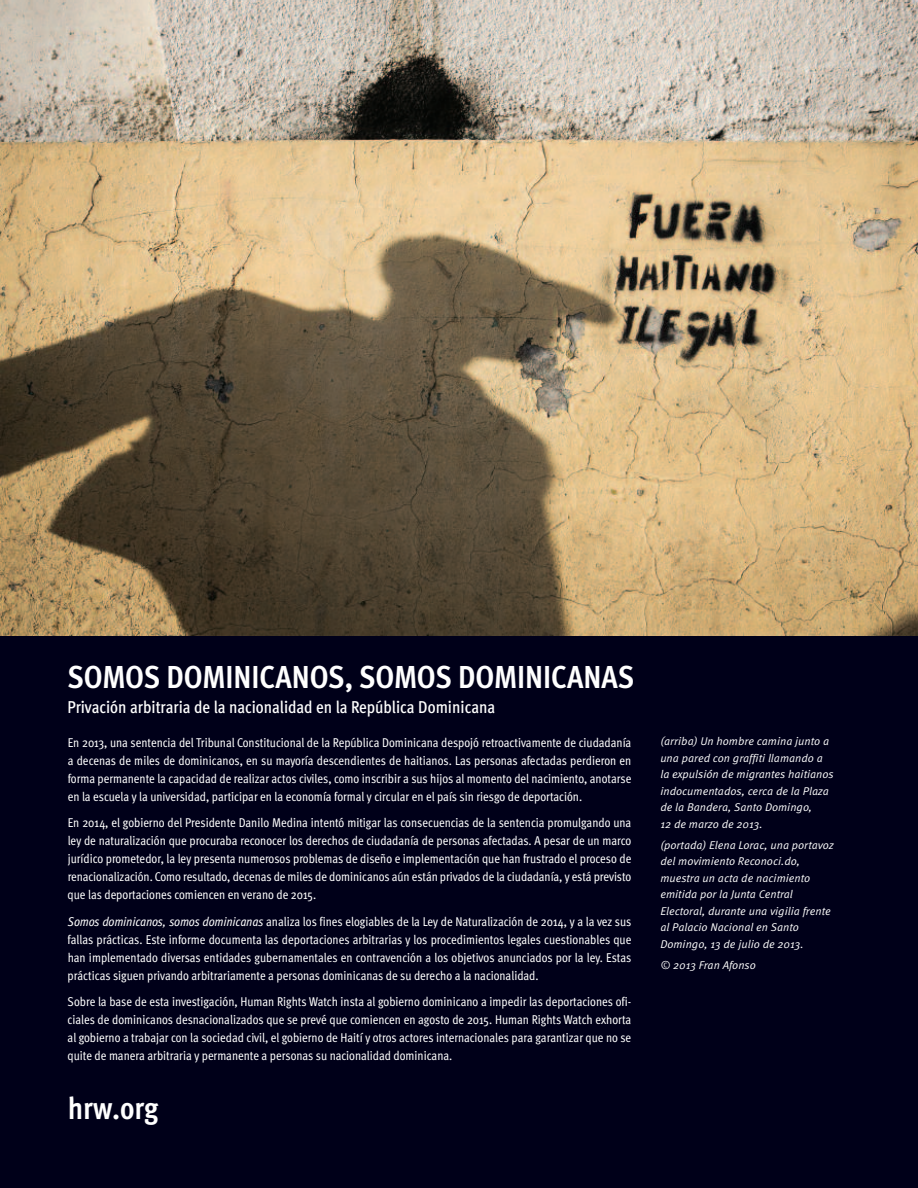
<style>
.page{position:relative;width:918px;height:1188px;background:#000019}
.page>*{position:absolute;margin:0;border:0;box-sizing:border-box;transform-origin:0 0}
.t1{font:700 condensed 31.8px "Meta Pro";color:#fff}
.t2{font:700 condensed 31.2px "Meta Pro";color:#fff}
.t3{font:500 condensed 17.25px "Meta Pro";color:#fff}
.t4{font:condensed 12.75px/18px "Meta Pro";color:#fff;text-align:justify}
.t5{font:11.25px/16.5px "Meta Pro Norm Ita";color:#fff}
.s1{font-style:italic}
</style>
<div class="page">
<img style="left:0;top:0;width:918px;height:636px">
<h1 class="t1" style="left:68px;top:665px;width:568px">SOMOS DOMINICANOS, SOMOS DOMINICANAS</h1>
<h3 class="t3" style="left:68px;top:701px;width:429px">Privación arbitraria de la nacionalidad en la República Dominicana</h3>
<p class="t4" style="left:68px;top:734px;width:565px">En 2013, una sentencia del Tribunal Constitucional de la República Dominicana despojó retroactivamente de ciudadanía a decenas de miles de dominicanos, en su mayoría descendientes de haitianos. Las personas afectadas perdieron en forma permanente la capacidad de realizar actos civiles, como inscribir a sus hijos al momento del nacimiento, anotarse en la escuela y la universidad, participar en la economía formal y circular en el país sin riesgo de deportación.</p>
<p class="t4" style="left:68px;top:815px;width:565px">En 2014, el gobierno del Presidente Danilo Medina intentó mitigar las consecuencias de la sentencia promulgando una ley de naturalización que procuraba reconocer los derechos de ciudadanía de personas afectadas. A pesar de un marco jurídico prometedor, la ley presenta numerosos problemas de diseño e implementación que han frustrado el proceso de renacionalización. Como resultado, decenas de miles de dominicanos aún están privados de la ciudadanía, y está previsto que las deportaciones comiencen en verano de 2015.</p>
<p class="t4" style="left:68px;top:913px;width:565px"><span class="s1">Somos dominicanos, somos dominicanas</span> analiza los fines elogiables de la Ley de Naturalización de 2014, y a la vez sus fallas prácticas. Este informe documenta las deportaciones arbitrarias y los procedimientos legales cuestionables que han implementado diversas entidades gubernamentales en contravención a los objetivos anunciados por la ley. Estas prácticas siguen privando arbitrariamente a personas dominicanas de su derecho a la nacionalidad.</p>
<p class="t4" style="left:68px;top:994px;width:565px">Sobre la base de esta investigación, Human Rights Watch insta al gobierno dominicano a impedir las deportaciones ofi&shy;ciales de dominicanos desnacionalizados que se prevé que comiencen en agosto de 2015. Human Rights Watch exhorta al gobierno a trabajar con la sociedad civil, el gobierno de Haití y otros actores internacionales para garantizar que no se quite de manera arbitraria y permanente a personas su nacionalidad dominicana.</p>
<h2 class="t2" style="left:68px;top:1096px;width:92px">hrw.org</h2>
<p class="t5" style="left:660px;top:734px;width:175px">(arriba) Un hombre camina junto a una pared con graffiti llamando a la expulsión de migrantes haitianos indocumentados, cerca de la Plaza de la Bandera, Santo Domingo,<br>12 de marzo de 2013.</p>
<p class="t5" style="left:660px;top:838px;width:175px">(portada) Elena Lorac, una portavoz del movimiento Reconoci.do, muestra un acta de nacimiento emitida por la Junta Central<br>Electoral, durante una vigilia frente al Palacio Nacional en Santo<br>Domingo, 13 de julio de 2013.</p>
<p class="t5" style="left:660px;top:958px;width:97px">© 2013 Fran Afonso</p>
</div>
